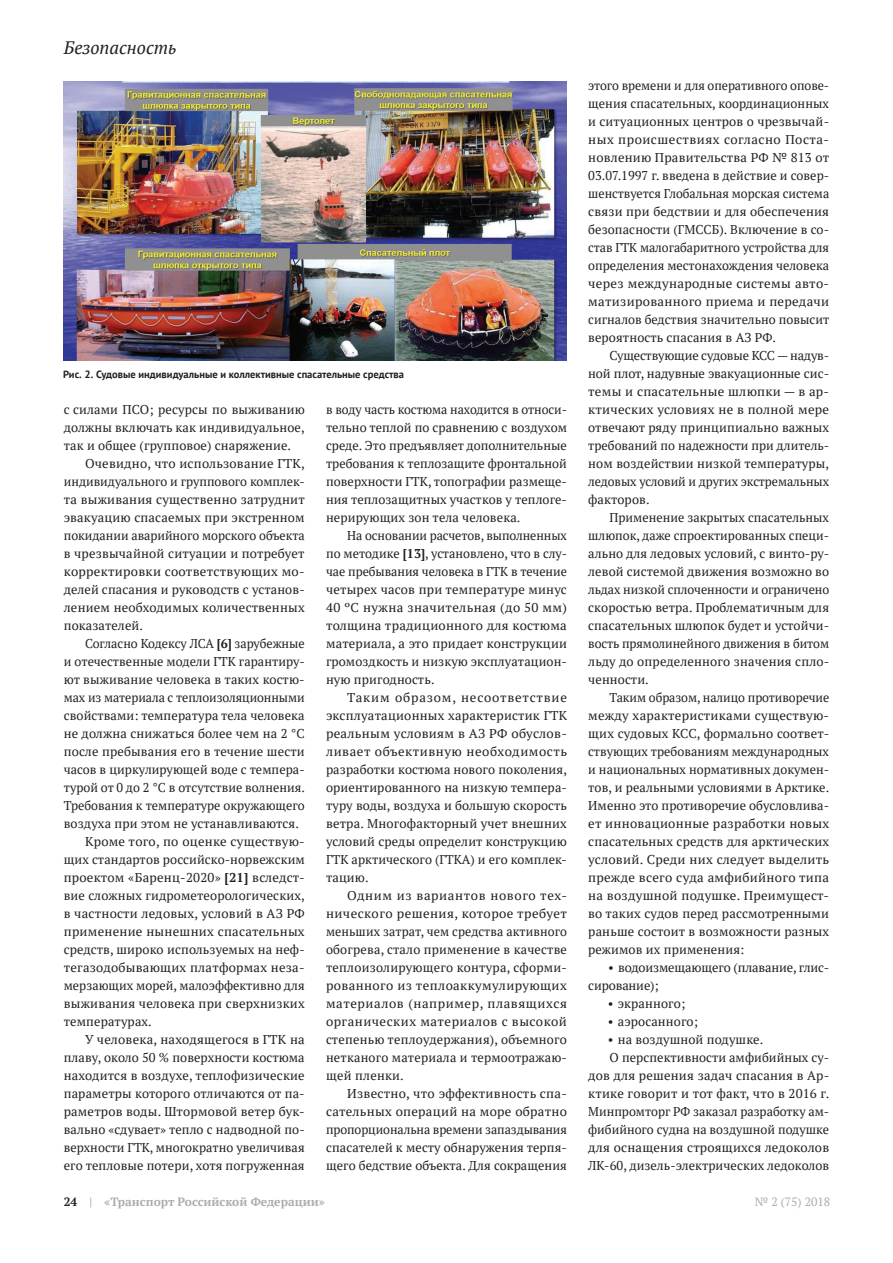
<style>
.page{position:relative;width:893px;height:1263px;background:#fff}
.page>*{position:absolute;margin:0;border:0;box-sizing:border-box;transform-origin:0 0}
.t1{font:italic 18px "PT Serif";color:#231f20}
.t2{font:12.75px/18px "PT Serif";letter-spacing:.01em;color:#231f20;text-align:justify}
.t3{font:12.75px/18px "PT Serif";letter-spacing:-.01em;color:#231f20}
.t4{font:700 12px "PT Serif";color:#acadb1}
.t5{font:12px "PT Serif";color:#acadb1}
.t6{font:700 10.5px "PT Sans";color:#231f20}
.s1{font-weight:700}
.s2{color:#231f20}
</style>
<div class="page">
<img style="left:63px;top:81px;width:503px;height:280px">
<h1 class="t1" style="left:64px;top:36px;width:114px">Безопасность</h1>
<p class="t6" style="left:63px;top:367px;width:342px">Рис. 2. Судовые индивидуальные и коллективные спасательные средства</p>
<p class="t2" style="left:64px;top:400px;width:242px">с силами ПСО; ресурсы по выживанию должны включать как индивидуальное, так и общее (групповое) снаряжение.</p>
<p class="t2" style="left:64px;top:454px;width:243px;text-indent:21px">Очевидно, что использование ГТК, индивидуального и группового комплек&shy;та выживания существенно затруднит эвакуацию спасаемых при экстренном покидании аварийного морского объекта в чрезвычайной ситуации и потребует корректировки соответствующих мо&shy;делей спасания и руководств с установ&shy;лением необходимых количественных показателей.</p>
<p class="t2" style="left:85px;top:634px;width:221px">Согласно Кодексу ЛСА <span class="s1">[6]</span> зарубежные</p>
<p class="t2" style="left:64px;top:652px;width:242px">и отечественные модели ГТК гарантиру-</p>
<p class="t2" style="left:64px;top:670px;width:242px">ют выживание человека в таких костю-</p>
<p class="t2" style="left:64px;top:688px;width:242px">мах из материала с теплоизоляционными</p>
<p class="t2" style="left:64px;top:706px;width:242px">свойствами: температура тела человека</p>
<p class="t2" style="left:64px;top:724px;width:243px">не должна снижаться более чем на 2 °C</p>
<p class="t2" style="left:64px;top:742px;width:242px">после пребывания его в течение шести</p>
<p class="t2" style="left:64px;top:760px;width:242px">часов в циркулирующей воде с темпера-</p>
<p class="t2" style="left:64px;top:778px;width:243px">турой от 0 до 2 °C в отсутствие волнения.</p>
<p class="t2" style="left:64px;top:796px;width:242px">Требования к температуре окружающего</p>
<p class="t2" style="left:64px;top:814px;width:237px">воздуха при этом не устанавливаются.</p>
<p class="t2" style="left:85px;top:832px;width:221px">Кроме того, по оценке существую-</p>
<p class="t2" style="left:64px;top:850px;width:243px">щих стандартов российско-норвежским</p>
<p class="t2" style="left:64px;top:868px;width:242px">проектом «Баренц-2020» <span class="s1">[21]</span> вследст-</p>
<p class="t2" style="left:64px;top:886px;width:242px">вие сложных гидрометеорологических,</p>
<p class="t2" style="left:64px;top:904px;width:242px">в частности ледовых, условий в АЗ РФ</p>
<p class="t2" style="left:64px;top:922px;width:242px">применение нынешних спасательных</p>
<p class="t2" style="left:64px;top:940px;width:242px">средств, широко используемых на неф-</p>
<p class="t2" style="left:64px;top:958px;width:242px">тегазодобывающих платформах неза-</p>
<p class="t2" style="left:64px;top:976px;width:242px">мерзающих морей, малоэффективно для</p>
<p class="t2" style="left:64px;top:994px;width:243px">выживания человека при сверхнизких</p>
<p class="t2" style="left:64px;top:1012px;width:90px">температурах.</p>
<p class="t2" style="left:85px;top:1030px;width:221px">У человека, находящегося в ГТК на</p>
<p class="t2" style="left:64px;top:1048px;width:242px">плаву, около 50 % поверхности костюма</p>
<p class="t2" style="left:64px;top:1066px;width:242px">находится в воздухе, теплофизические</p>
<p class="t2" style="left:64px;top:1084px;width:242px">параметры которого отличаются от па-</p>
<p class="t2" style="left:64px;top:1102px;width:242px">раметров воды. Штормовой ветер бук-</p>
<p class="t2" style="left:64px;top:1120px;width:242px">вально «сдувает» тепло с надводной по-</p>
<p class="t2" style="left:64px;top:1138px;width:242px">верхности ГТК, многократно увеличивая</p>
<p class="t2" style="left:64px;top:1156px;width:242px">его тепловые потери, хотя погруженная</p>
<p class="t2" style="left:326px;top:400px;width:243px">в воду часть костюма находится в относи&shy;тельно теплой по сравнению с воздухом среде. Это предъявляет дополнительные требования к теплозащите фронтальной поверхности ГТК, топографии размеще&shy;ния теплозащитных участков у теплоге&shy;нерирующих зон тела человека.</p>
<p class="t2" style="left:326px;top:526px;width:243px;text-indent:21px">На основании расчетов, выполненных по методике <span class="s1">[13]</span>, установлено, что в слу&shy;чае пребывания человека в ГТК в течение четырех часов при температуре минус 40 ºC нужна значительная (до 50 мм) толщина традиционного для костюма материала, а это придает конструкции громоздкость и низкую эксплуатацион&shy;ную пригодность.</p>
<p class="t2" style="left:326px;top:688px;width:243px;text-indent:21px">Таким образом, несоответствие эксплуатационных характеристик ГТК реальным условиям в АЗ РФ обуслов&shy;ливает объективную необходимость разработки костюма нового поколения, ориентированного на низкую темпера&shy;туру воды, воздуха и большую скорость ветра. Многофакторный учет внешних условий среды определит конструкцию ГТК арктического (ГТКА) и его комплек&shy;тацию.</p>
<p class="t2" style="left:326px;top:886px;width:242px;text-indent:21px">Одним из вариантов нового тех&shy;нического решения, которое требует меньших затрат, чем средства активного обогрева, стало применение в качестве теплоизолирующего контура, сформи&shy;рованного из теплоаккумулирующих материалов (например, плавящихся органических материалов с высокой степенью теплоудержания), объемного нетканого материала и термоотражаю&shy;щей пленки.</p>
<p class="t2" style="left:326px;top:1084px;width:242px;text-indent:21px">Известно, что эффективность спа&shy;сательных операций на море обратно пропорциональна времени запаздывания спасателей к месту обнаружения терпя&shy;щего бедствие объекта. Для сокращения</p>
<p class="t2" style="left:588px;top:76px;width:243px">этого времени и для оперативного опове&shy;щения спасательных, координационных и ситуационных центров о чрезвычай&shy;ных происшествиях согласно Поста&shy;новлению Правительства РФ № 813 от 03.07.1997 г. введена в действие и совер&shy;шенствуется Глобальная морская система связи при бедствии и для обеспечения безопасности (ГМССБ). Включение в со&shy;став ГТК малогабаритного устройства для определения местонахождения человека через международные системы авто&shy;матизированного приема и передачи сигналов бедствия значительно повысит вероятность спасания в АЗ РФ.</p>
<p class="t2" style="left:588px;top:346px;width:242px;text-indent:21px">Существующие судовые КСС — надув&shy;ной плот, надувные эвакуационные сис&shy;темы и спасательные шлюпки — в ар&shy;ктических условиях не в полной мере отвечают ряду принципиально важных требований по надежности при длитель&shy;ном воздействии низкой температуры, ледовых условий и других экстремальных факторов.</p>
<p class="t2" style="left:588px;top:508px;width:242px;text-indent:21px">Применение закрытых спасательных шлюпок, даже спроектированных специ&shy;ально для ледовых условий, с винто-ру&shy;левой системой движения возможно во льдах низкой сплоченности и ограничено скоростью ветра. Проблематичным для спасательных шлюпок будет и устойчи&shy;вость прямолинейного движения в битом льду до определенного значения спло&shy;ченности.</p>
<p class="t2" style="left:588px;top:688px;width:243px;text-indent:21px">Таким образом, налицо противоречие между характеристиками cуществую&shy;щих судовых КСС, формально соответ&shy;ствующих требованиям международных и национальных нормативных докумен&shy;тов, и реальными условиями в Арктике.<br>Именно это противоречие обусловлива&shy;ет инновационные разработки новых спасательных средств для арктических условий. Среди них следует выделить прежде всего суда амфибийного типа на воздушной подушке. Преимущест&shy;во таких судов перед рассмотренными раньше состоит в возможности разных режимов их применения:</p>
<p class="t3" style="left:588px;top:958px;width:242px;text-indent:20px">• водоизмещающего (плавание, глис&shy;сирование);</p>
<p class="t2" style="left:608px;top:994px;width:79px">• экранного;</p>
<p class="t2" style="left:608px;top:1012px;width:92px">• аэросанного;</p>
<p class="t2" style="left:608px;top:1030px;width:157px">• на воздушной подушке.</p>
<p class="t2" style="left:609px;top:1048px;width:221px">О перспективности амфибийных су-</p>
<p class="t2" style="left:588px;top:1066px;width:242px">дов для решения задач спасания в Ар-</p>
<p class="t2" style="left:588px;top:1084px;width:243px">ктике говорит и тот факт, что в 2016 г.</p>
<p class="t2" style="left:588px;top:1102px;width:242px">Минпромторг РФ заказал разработку ам-</p>
<p class="t2" style="left:588px;top:1120px;width:242px">фибийного судна на воздушной подушке</p>
<p class="t2" style="left:588px;top:1138px;width:242px">для оснащения строящихся ледоколов</p>
<p class="t2" style="left:588px;top:1156px;width:242px">ЛК‑60, дизель-электрических ледоколов</p>
<p class="t4" style="left:64px;top:1194px;width:263px"><span class="s2">24</span> | «Транспорт Российской Федерации»</p>
<p class="t5" style="left:755px;top:1194px;width:77px">№ 2 (75) 2018</p>
</div>
